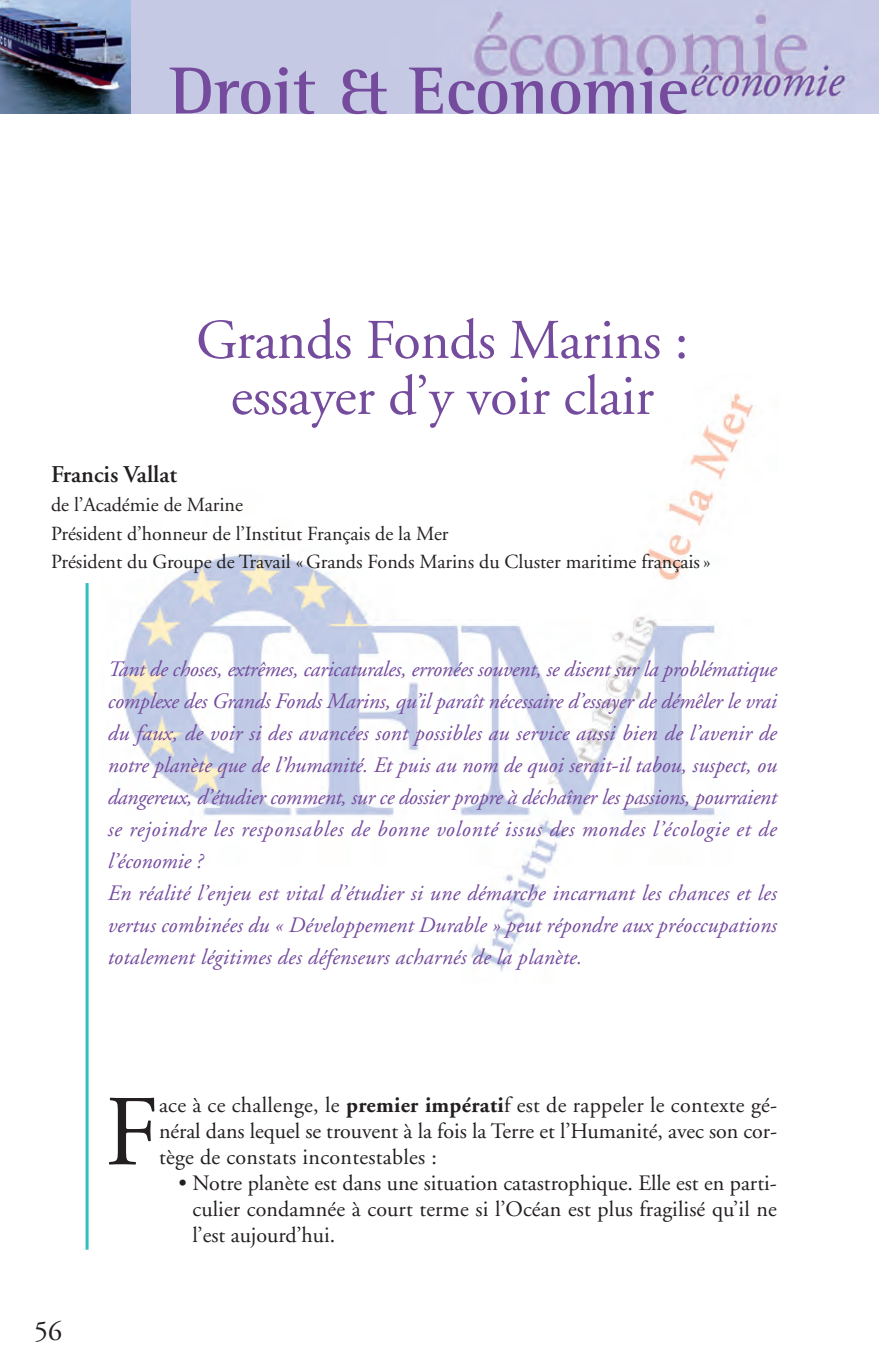
<style>
.page{position:relative;width:879px;height:1361px;background:#fff}
.page>*{position:absolute;margin:0;border:0;box-sizing:border-box;transform-origin:0 0}
.t1{font:100.4px "Adobe Garamond";color:#231f20}
.t2{font:700 68px "Rotis Semi Serif";color:#754b9e}
.t3{font:56px/56px "Adobe Garamond";letter-spacing:-.005em;color:#754b9e;text-align:center}
.t4{font:28px "Adobe Garamond";color:#231f20}
.t5{font:600 24px "Adobe Garamond";color:#231f20}
.t6{font:italic 22px/32px "Adobe Garamond";letter-spacing:.005em;color:#754b9e}
.t7{font:22px/26px "Adobe Garamond";letter-spacing:.005em;color:#231f20;text-align:justify}
.t8{font:20px/28.8px "Adobe Garamond";color:#231f20}
.s1{font-weight:700}
</style>
<div class="page">
<img style="left:122px;top:393px;width:632px;height:579px">
<hr style="left:86px;top:583px;width:3px;height:666px;background:#31bebf">
<img style="left:130px;top:0;width:749px;height:113px">
<img style="left:0;top:0;width:130px;height:113px">
<h2 class="t2" style="left:170px;top:68px;width:520px">Droit &amp; Economie</h2>
<h3 class="t3" style="left:196px;top:317px;width:494px">Grands Fonds Marins : essayer d’y voir clair</h3>
<p class="t5" style="left:51px;top:465px;width:128px">Francis Vallat</p>
<p class="t8" style="left:51px;top:492px;width:661px">de l’Académie de Marine<br>Président d’honneur de l’Institut Français de la Mer<br>Président du Groupe de Travail « Grands Fonds Marins du Cluster maritime français»</p>
<p class="t6" style="left:108px;top:655px;width:671px">Tant de choses, extrêmes, caricaturales, erronées souvent, se disent sur la problématique complexe des Grands Fonds Marins, qu’il paraît nécessaire d’essayer de démêler le vrai du faux, de voir si des avancées sont possibles au service aussi bien de l’avenir de notre planète que de l’humanité. Et puis au nom de quoi serait-il tabou, suspect, ou dangereux, d’étudier comment, sur ce dossier propre à déchaîner les passions, pourraient se rejoindre les responsables de bonne volonté issus des mondes l’écologie et de l’économie ?<br>En réalité l’enjeu est vital d’étudier si une démarche incarnant les chances et les vertus combinées du « Développement Durable » peut répondre aux préoccupations totalement légitimes des défenseurs acharnés de la planète.</p>
<p class="t4" style="left:34px;top:1320px;width:29px">56</p>
<h1 class="t1" style="left:105px;top:1092px;width:56px">F</h1>
<p class="t7" style="left:159px;top:1094px;width:620px">ace à ce challenge, le <span class="s1">premier impérati</span>f est de rappeler le contexte gé&shy;néral dans lequel se trouvent à la fois la Terre et l’Humanité, avec son cor&shy;tège de constats incontestables :</p>
<p class="t7" style="left:192px;top:1172px;width:586px;text-indent:-14px">• Notre planète est dans une situation catastrophique. Elle est en parti&shy;culier condamnée à court terme si l’Océan est plus fragilisé qu’il ne l’est aujourd’hui.</p>
</div>
